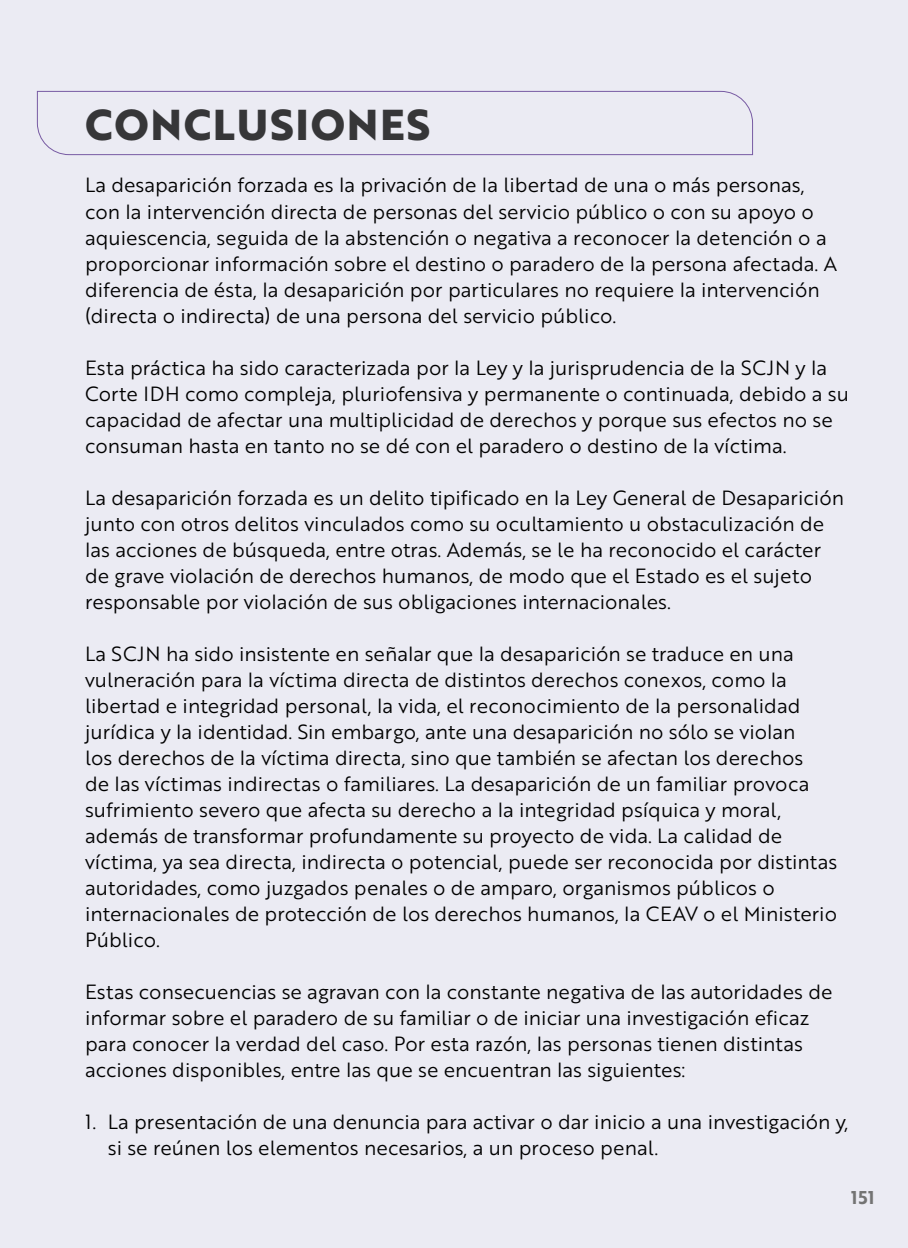
<style>
.page{position:relative;width:908px;height:1248px;background:#fff}
.page>*{position:absolute;margin:0;border:0;box-sizing:border-box;transform-origin:0 0}
.Texto_General{font:700 42px "Brother 1816 Extra";letter-spacing:.04em;color:#363638}
.Texto_General-2{font:20px/26px "Brother 1816 Book";color:#000}
.t1{font:18px "Brother 1816 Bold";color:#737373}
</style>
<div class="page">
<div style="left:0;top:0;width:907px;height:1247px;background:#ebebf3"></div>
<svg style="left:36px;top:90px;width:717px;height:66px"></svg>
<p class="Texto_General" style="left:85px;top:93px;width:346px">CONCLUSIONES</p>
<p class="Texto_General-2" style="left:85px;top:171px;width:753px">La desaparición forzada es la privación de la libertad de una o más personas, con la intervención directa de personas del servicio público o con su apoyo o aquiescencia, seguida de la abstención o negativa a reconocer la detención o a proporcionar información sobre el destino o paradero de la persona afectada. A diferencia de ésta, la desaparición por particulares no requiere la intervención (directa o indirecta) de una persona del servicio público.</p>
<p class="Texto_General-2" style="left:85px;top:353px;width:765px">Esta práctica ha sido caracterizada por la Ley y la jurisprudencia de la SCJN y la Corte IDH como compleja, pluriofensiva y permanente o continuada, debido a su capacidad de afectar una multiplicidad de derechos y porque sus efectos no se consuman hasta en tanto no se dé con el paradero o destino de la víctima.</p>
<p class="Texto_General-2" style="left:85px;top:484px;width:760px">La desaparición forzada es un delito tipificado en la Ley General de Desaparición junto con otros delitos vinculados como su ocultamiento u obstaculización de las acciones de búsqueda, entre otras. Además, se le ha reconocido el carácter de grave violación de derechos humanos, de modo que el Estado es el sujeto responsable por violación de sus obligaciones internacionales.</p>
<p class="Texto_General-2" style="left:85px;top:640px;width:753px">La SCJN ha sido insistente en señalar que la desaparición se traduce en una vulneración para la víctima directa de distintos derechos conexos, como la libertad e integridad personal, la vida, el reconocimiento de la personalidad jurídica y la identidad. Sin embargo, ante una desaparición no sólo se violan<br>los derechos de la víctima directa, sino que también se afectan los derechos<br>de las víctimas indirectas o familiares. La desaparición de un familiar provoca sufrimiento severo que afecta su derecho a la integridad psíquica y moral, además de transformar profundamente su proyecto de vida. La calidad de víctima, ya sea directa, indirecta o potencial, puede ser reconocida por distintas autoridades, como juzgados penales o de amparo, organismos públicos o internacionales de protección de los derechos humanos, la CEAV o el Ministerio Público.</p>
<p class="Texto_General-2" style="left:85px;top:978px;width:748px">Estas consecuencias se agravan con la constante negativa de las autoridades de informar sobre el paradero de su familiar o de iniciar una investigación eficaz para conocer la verdad del caso. Por esta razón, las personas tienen distintas acciones disponibles, entre las que se encuentran las siguientes:</p>
<p class="Texto_General-2" style="left:108px;top:1108px;width:741px;text-indent:-23px">1. La presentación de una denuncia para activar o dar inicio a una investigación y, si se reúnen los elementos necesarios, a un proceso penal.</p>
<p class="t1" style="left:850px;top:1183px;width:25px">151</p>
</div>
